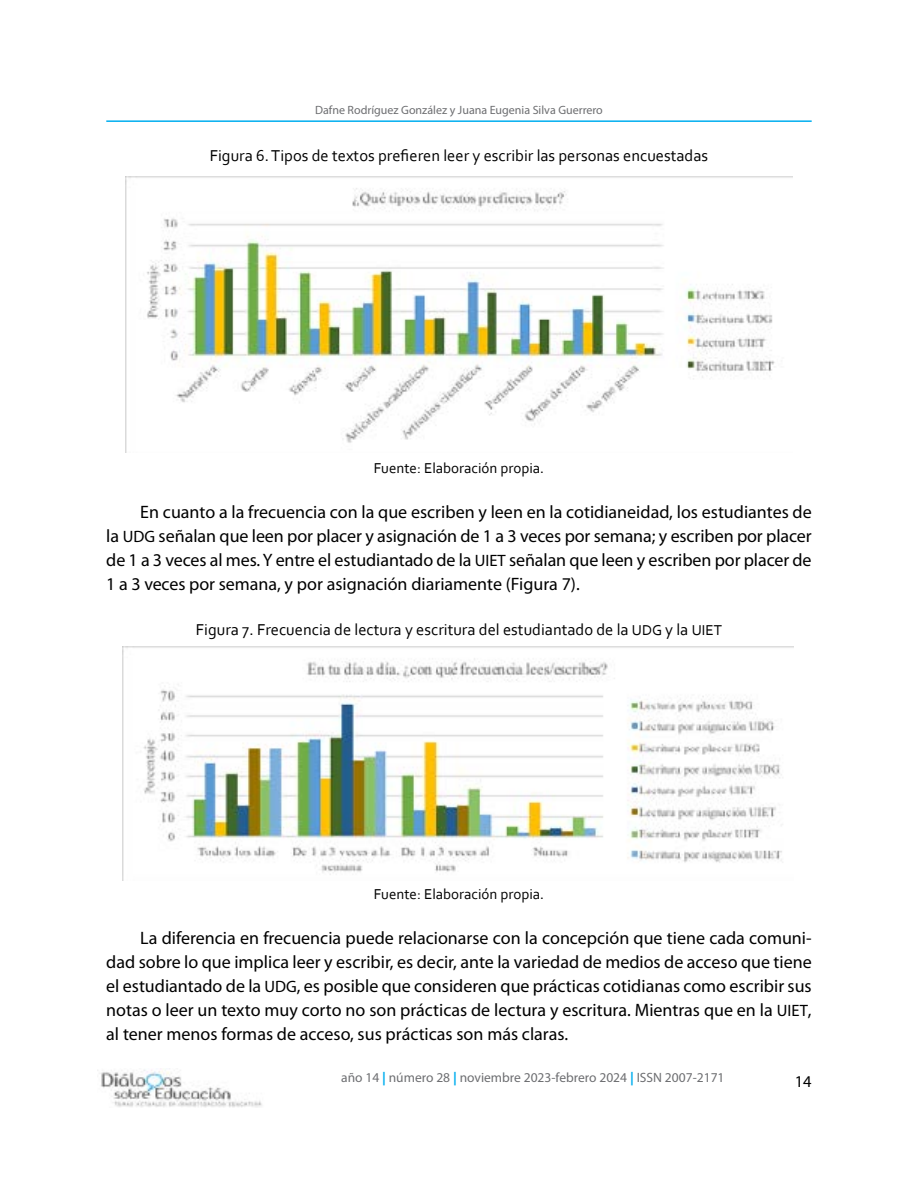
<style>
.page{position:relative;width:918px;height:1188px;background:#fff}
.page>*{position:absolute;margin:0;border:0;box-sizing:border-box;transform-origin:0 0}
.t1{font:18px/24px "Myriad Pro";color:#000;text-align:justify}
.t2{font:16.5px "Corbel";color:#000}
.t3{font:16.5px "Myriad Pro";color:#000}
.t4{font:15px "Corbel";color:#000}
.t5{font:13.5px "Myriad Pro";color:#6d6e71}
.t6{font:12px "Myriad Pro";color:#6d6e71}
.s1{font-size:16.5px}
.s2{font-size:15px}
.s3{font-weight:700;color:#00aeef}
</style>
<div class="page">
<hr style="left:106px;top:120px;width:706px;height:2px;background:#00aeef">
<img style="left:97px;top:1068px;width:165px;height:39px">
<img style="left:125px;top:177px;width:668px;height:276px">
<img style="left:123px;top:646px;width:670px;height:234px">
<p class="t6" style="left:315px;top:104px;width:289px">Dafne Rodríguez González y Juana Eugenia Silva Guerrero</p>
<p class="t2" style="left:210px;top:146px;width:500px">Figura 6. Tipos de textos prefieren leer y escribir las personas encuestadas</p>
<p class="t4" style="left:374px;top:459px;width:172px">Fuente: Elaboración propia.</p>
<p class="t1" style="left:106px;top:501px;width:707px;text-indent:34px">En cuanto a la frecuencia con la que escriben y leen en la cotidianeidad, los estudiantes de la <span class="s1">UDG</span> señalan que leen por placer y asignación de 1 a 3 veces por semana; y escriben por placer de 1 a 3 veces al mes. Y entre el estudiantado de la <span class="s1">UIET</span> señalan que leen y escriben por placer de 1 a 3 veces por semana, y por asignación diariamente (Figura 7).</p>
<p class="t2" style="left:196px;top:620px;width:528px">Figura 7. Frecuencia de lectura y escritura del estudiantado de la <span class="s2">UDG</span> y la <span class="s2">UIET</span></p>
<p class="t4" style="left:374px;top:885px;width:172px">Fuente: Elaboración propia.</p>
<p class="t1" style="left:106px;top:927px;width:707px;text-indent:34px">La diferencia en frecuencia puede relacionarse con la concepción que tiene cada comuni&shy;dad sobre lo que implica leer y escribir, es decir, ante la variedad de medios de acceso que tiene el estudiantado de la <span class="s1">UDG</span>, es posible que consideren que prácticas cotidianas como escribir sus notas o leer un texto muy corto no son prácticas de lectura y escritura. Mientras que en la <span class="s1">UIET</span>, al tener menos formas de acceso, sus prácticas son más claras.</p>
<p class="t5" style="left:341px;top:1070px;width:385px">año 14 <span class="s3">|</span> número 28 <span class="s3">|</span> noviembre 2023-febrero 2024 <span class="s3">|</span> ISSN 2007-2171</p>
<p class="t3" style="left:795px;top:1072px;width:18px">14</p>
</div>
